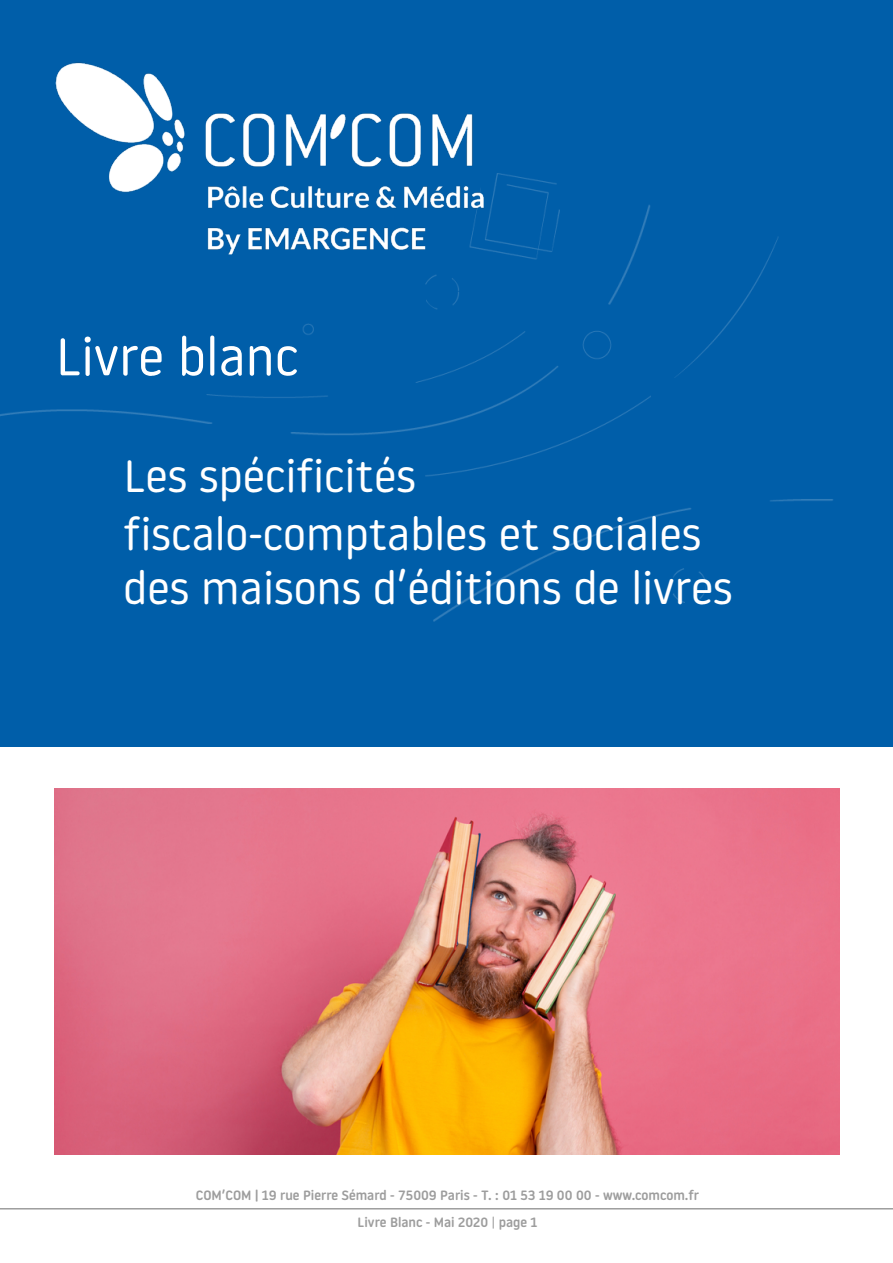
<style>
.page{position:relative;width:893px;height:1263px;background:#fff}
.page>*{position:absolute;margin:0;border:0;box-sizing:border-box;transform-origin:0 0}
.t1{font:52.5px "Roway Round";color:#fff}
.t2{font:45px/58.2px "Roway Round";color:#fff}
.t3{font:500 13.5px/26.8px "Roway Round";color:#9d9d9d;text-align:center}
.s1{font-weight:400}
</style>
<div class="page">
<div style="left:0;top:0;width:893px;height:746px;background:#005ea9"></div>
<img style="left:52px;top:60px;width:436px;height:197px">
<hr style="left:0;top:1208px;width:893px;height:1px;background:#9d9d9d">
<img style="left:54px;top:788px;width:785px;height:366px">
<h1 class="t1" style="left:56px;top:320px;width:244px">Livre blanc</h1>
<h2 class="t2" style="left:124px;top:445px;width:579px">Les spécificités fiscalo-comptables et sociales</h2>
<h2 class="t2" style="left:124px;top:557px;width:611px">des maisons d’éditions de livres</h2>
<p class="t3" style="left:196px;top:1181px;width:505px">COM’COM | 19 rue Pierre Sémard - 75009 Paris - T. : 01 53 19 00 00 - www.comcom.fr<br>Livre Blanc - Mai 2020 <span class="s1">|</span> page 1</p>
</div>
